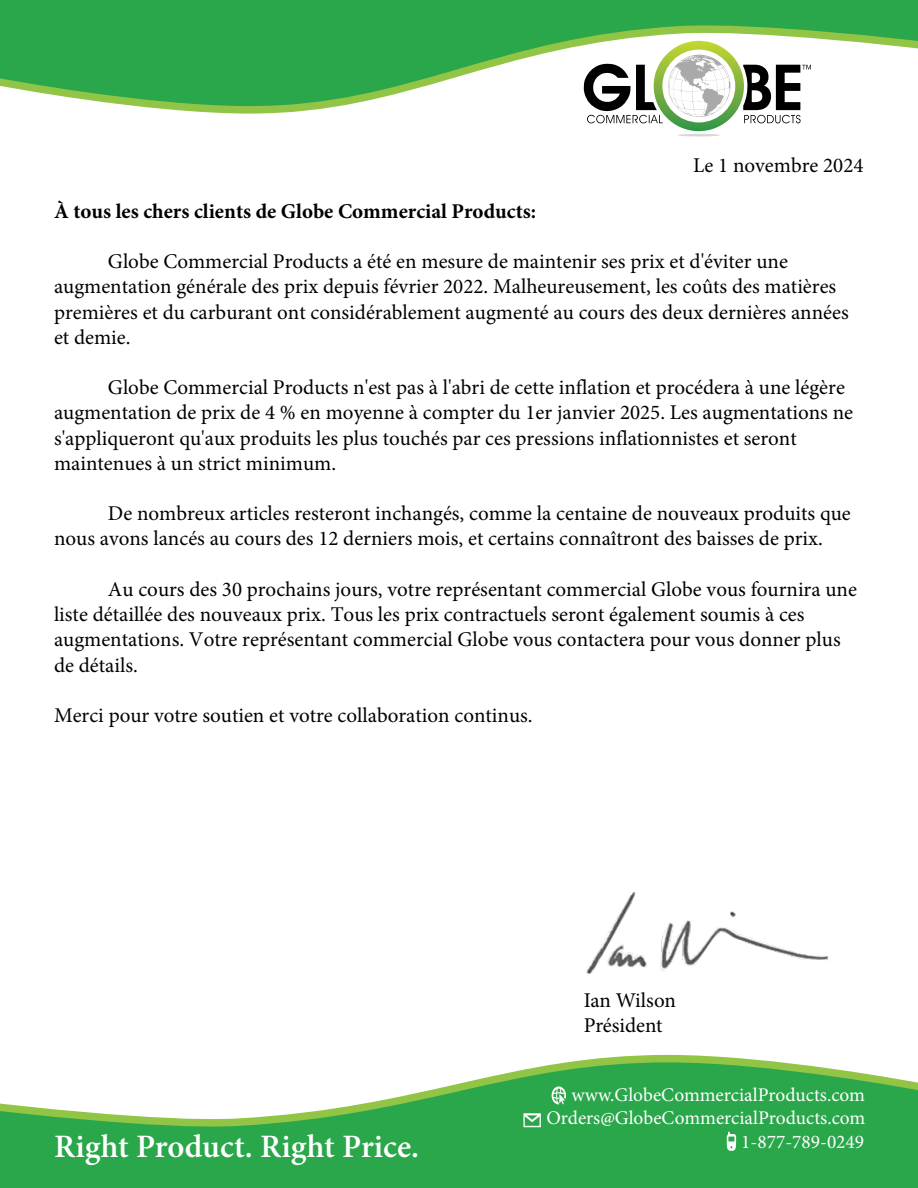
<style>
.page{position:relative;width:918px;height:1188px;background:#fff}
.page>*{position:absolute;margin:0;border:0;box-sizing:border-box;transform-origin:0 0}
.t1{font:600 32.7px "Minion Pro";color:#fff}
.t2{font:21px/25.2px "Minion Pro";color:#000}
.t3{font:700 21px "Minion Pro";color:#000}
.t4{font:19.35px/23.7px "Minion Pro";color:#fff;text-align:right}
</style>
<div class="page">
<svg style="left:569px;top:1055px;width:209px;height:7px"></svg>
<svg style="left:136px;top:106px;width:203px;height:8px;fill:#92c446"></svg>
<svg style="left:0;top:1062px;width:918px;height:126px;fill:#29a74a"></svg>
<svg style="left:0;top:0;width:918px;height:106px;fill:#29a74a"></svg>
<svg style="left:584px;top:41px;width:227px;height:96px"></svg>
<svg style="left:552px;top:1086px;width:14px;height:19px"></svg>
<svg style="left:523px;top:1113px;width:18px;height:14px"></svg>
<svg style="left:727px;top:1132px;width:9px;height:19px"></svg>
<img style="left:585px;top:892px;width:244px;height:82px">
<p class="t2" style="left:693px;top:153px;width:172px">Le 1 novembre 2024</p>
<p class="t3" style="left:54px;top:196px;width:484px">À tous les chers clients de Globe Commercial Products:</p>
<p class="t2" style="left:54px;top:249px;width:796px;text-indent:54px">Globe Commercial Products a été en mesure de maintenir ses prix et d'éviter une augmentation générale des prix depuis février 2022. Malheureusement, les coûts des matières premières et du carburant ont considérablement augmenté au cours des deux dernières années et demie.</p>
<p class="t2" style="left:54px;top:375px;width:801px;text-indent:54px">Globe Commercial Products n'est pas à l'abri de cette inflation et procédera à une légère augmentation de prix de 4 % en moyenne à compter du 1er janvier 2025. Les augmentations ne s'appliqueront qu'aux produits les plus touchés par ces pressions inflationnistes et seront maintenues à un strict minimum.</p>
<p class="t2" style="left:54px;top:501px;width:798px;text-indent:54px">De nombreux articles resteront inchangés, comme la centaine de nouveaux produits que nous avons lancés au cours des 12 derniers mois, et certains connaîtront des baisses de prix.</p>
<p class="t2" style="left:54px;top:577px;width:804px;text-indent:54px">Au cours des 30 prochains jours, votre représentant commercial Globe vous fournira une liste détaillée des nouveaux prix. Tous les prix contractuels seront également soumis à ces augmentations. Votre représentant commercial Globe vous contactera pour vous donner plus de détails.</p>
<p class="t2" style="left:54px;top:703px;width:480px">Merci pour votre soutien et votre collaboration continus.</p>
<p class="t1" style="left:54px;top:1124px;width:367px">Right Product. Right Price.</p>
<p class="t2" style="left:584px;top:987px;width:94px">Ian Wilson<br>Président</p>
<p class="t4" style="left:546px;top:1083px;width:321px">www.GlobeCommercialProducts.com<br>Orders@GlobeCommercialProducts.com<br>1-877-789-0249</p>
</div>
